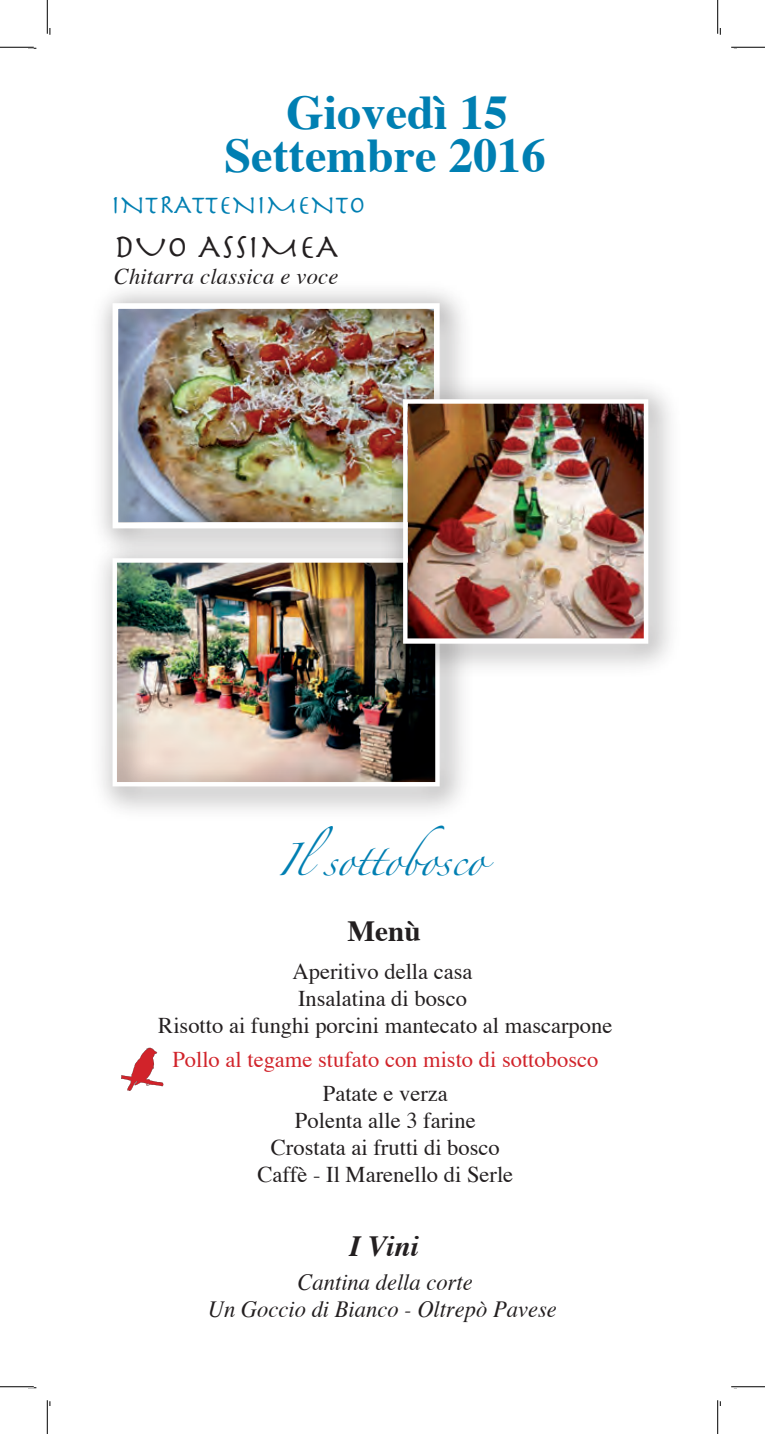
<style>
.page{position:relative;width:765px;height:1434px;background:#fff}
.page>*{position:absolute;margin:0;border:0;box-sizing:border-box;transform-origin:0 0}
.t1{font:700 48.38px/42.8px "Times";color:#007fb2;text-align:center}
.t2{font:33.75px "Herculanum";letter-spacing:.01em;color:#231f20}
.t3{font:29.25px "Zapfino";letter-spacing:-.01em;color:#007fb2}
.t4{font:italic 700 29.25px "Times";color:#231f20}
.t5{font:700 29.25px "Times";color:#231f20}
.t6{font:27px "Herculanum";color:#007fb2}
.t7{font:italic 23.18px/27px "Times";color:#231f20;text-align:center}
.t8{font:22.5px/27px "Times";color:#231f20;text-align:center}
.t9{font:22.5px "Times";color:#d1232a}
.t10{font:italic 22.5px "Times";letter-spacing:.01em;color:#231f20}
</style>
<div class="page">
<svg style="left:121px;top:1048px;width:43px;height:43px"></svg>
<img style="left:101px;top:291px;width:361px;height:238px">
<img style="left:112px;top:303px;width:327px;height:225px">
<img style="left:101px;top:529px;width:362px;height:281px">
<img style="left:112px;top:558px;width:327px;height:228px">
<img style="left:373px;top:370px;width:297px;height:315px">
<img style="left:403px;top:399px;width:245px;height:245px">
<svg style="left:49px;top:28px;width:2px;height:7px"></svg>
<svg style="left:718px;top:28px;width:3px;height:7px"></svg>
<svg style="left:718px;top:1401px;width:3px;height:5px"></svg>
<hr style="left:0;top:47px;width:34px;height:1px;background:#000">
<hr style="left:730px;top:47px;width:34px;height:1px;background:#000">
<hr style="left:0;top:1386px;width:34px;height:1px;background:#000">
<hr style="left:730px;top:1386px;width:34px;height:1px;background:#000">
<hr style="left:47px;top:0;width:1px;height:34px;background:#000">
<hr style="left:47px;top:1400px;width:1px;height:34px;background:#000">
<hr style="left:717px;top:0;width:1px;height:34px;background:#000">
<hr style="left:717px;top:1400px;width:1px;height:34px;background:#000">
<h1 class="t1" style="left:224px;top:86px;width:323px">Giovedì 15<br>Settembre 2016</h1>
<p class="t6" style="left:111px;top:188px;width:256px">INTRATTENIMENTO</p>
<h2 class="t2" style="left:114px;top:225px;width:226px">DUO ASSIMEA</h2>
<p class="t10" style="left:114px;top:256px;width:226px">Chitarra classica e voce</p>
<h3 class="t3" style="left:277px;top:848px;width:208px">Ilsottobosco</h3>
<h3 class="t5" style="left:347px;top:903px;width:75px">Menù</h3>
<p class="t8" style="left:158px;top:956px;width:455px">Aperitivo della casa<br>Insalatina di bosco<br>Risotto ai funghi porcini mantecato al mascarpone</p>
<p class="t9" style="left:172px;top:1038px;width:427px">Pollo al tegame stufato con misto di sottobosco</p>
<p class="t8" style="left:257px;top:1077px;width:257px">Patate e verza<br>Polenta alle 3 farine<br>Crostata ai frutti di bosco<br>Caffè - Il Marenello di Serle</p>
<h3 class="t4" style="left:349px;top:1219px;width:71px">I Vini</h3>
<p class="t7" style="left:208px;top:1268px;width:350px">Cantina della corte<br>Un Goccio di Bianco - Oltrepò Pavese</p>
</div>
